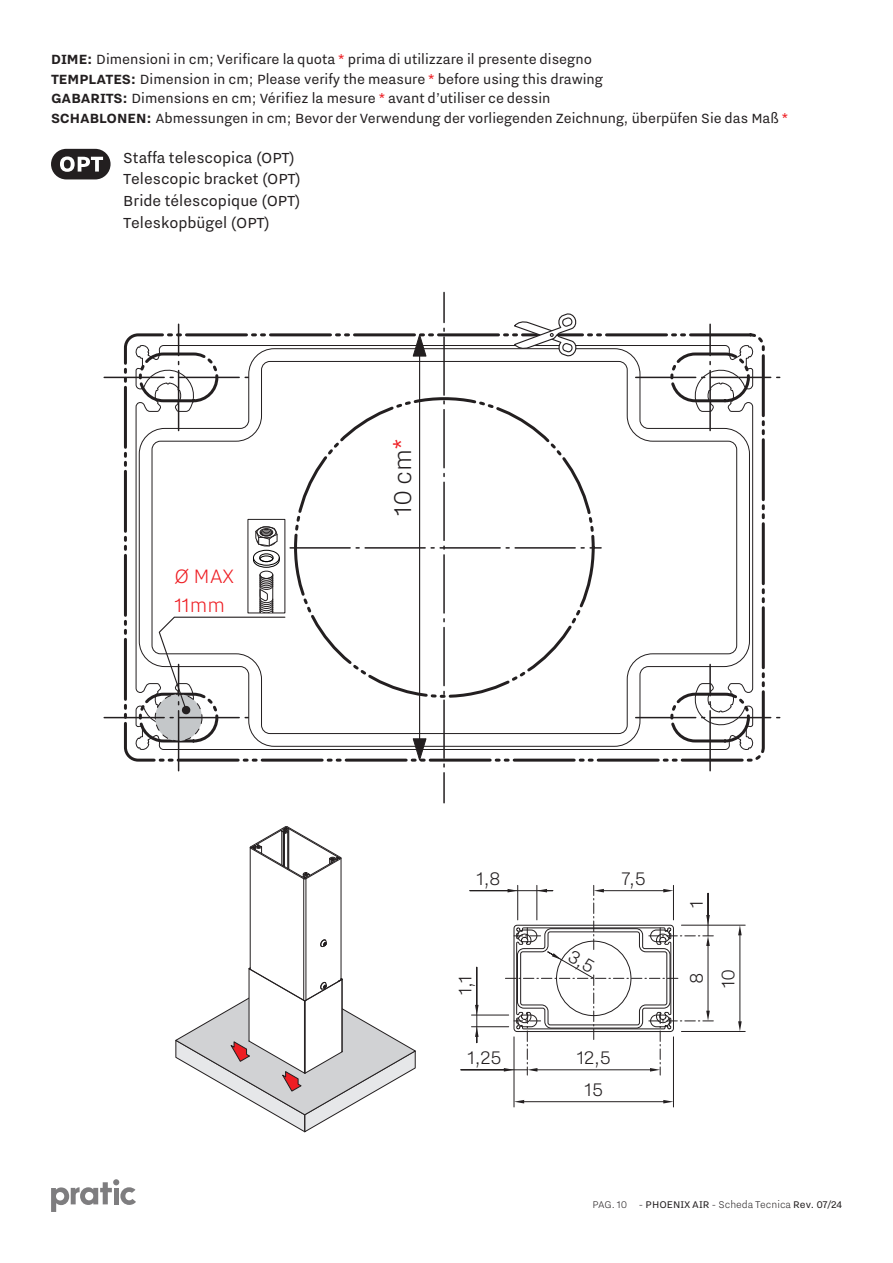
<style>
.page{position:relative;width:893px;height:1263px;background:#fff}
.page>*{position:absolute;margin:0;border:0;box-sizing:border-box;transform-origin:0 0}
.t1{font:300 30px "Nitti Grotesk";color:#231f20}
.t2{font:300 24px/28.8px "Nitti Grotesk";color:#ee1d23}
.t3{font:300 22.5px/32px "Nitti Grotesk";color:#231f20}
.t4{font:18px "Nitti Grotesk";color:#231f20}
.t5{font:16.5px "Nitti Grotesk";color:#231f20}
.t6{font:300 12px "Nitti Grotesk";color:#231f20}
.s1{font-weight:700}
.s2{font-weight:700;color:#ee1d23}
.s3{font-weight:400;color:#ee1d23}
.s4{font-weight:400}
</style>
<div class="page">
<svg style="left:51px;top:1179px;width:85px;height:33px"></svg>
<svg style="left:601px;top:348px;width:149px;height:399px"></svg>
<hr style="left:443px;top:292px;width:2px;height:30px;background:#231f20">
<hr style="left:443px;top:773px;width:2px;height:30px;background:#231f20">
<svg style="left:175px;top:826px;width:241px;height:306px"></svg>
<hr style="left:471px;top:1015px;width:38px;height:1px;background:#231f20">
<hr style="left:471px;top:1026px;width:38px;height:1px;background:#231f20">
<hr style="left:477px;top:967px;width:1px;height:76px;background:#231f20">
<svg style="left:475px;top:1005px;width:4px;height:10px"></svg>
<svg style="left:475px;top:1027px;width:4px;height:10px"></svg>
<hr style="left:470px;top:890px;width:83px;height:1px;background:#231f20">
<hr style="left:681px;top:925px;width:64px;height:1px;background:#231f20">
<hr style="left:681px;top:1031px;width:64px;height:1px;background:#231f20">
<hr style="left:740px;top:933px;width:1px;height:90px;background:#231f20">
<svg style="left:738px;top:925px;width:4px;height:10px"></svg>
<svg style="left:738px;top:1021px;width:4px;height:10px"></svg>
<hr style="left:514px;top:1037px;width:1px;height:70px;background:#231f20">
<hr style="left:673px;top:1037px;width:1px;height:70px;background:#231f20">
<hr style="left:522px;top:1101px;width:143px;height:1px;background:#231f20">
<svg style="left:514px;top:1100px;width:10px;height:3px"></svg>
<svg style="left:663px;top:1100px;width:10px;height:3px"></svg>
<hr style="left:461px;top:1069px;width:66px;height:1px;background:#231f20">
<svg style="left:636px;top:324px;width:145px;height:107px"></svg>
<svg style="left:636px;top:664px;width:145px;height:107px"></svg>
<svg style="left:104px;top:313px;width:497px;height:458px"></svg>
<hr style="left:419px;top:345px;width:1px;height:404px;background:#231f20">
<svg style="left:51px;top:149px;width:60px;height:30px"></svg>
<svg style="left:504px;top:885px;width:209px;height:190px"></svg>
<p class="t5" style="left:51px;top:50px;width:542px"><span class="s1">DIME:</span> Dimensioni in cm; Verificare la quota <span class="s2">*</span> prima di utilizzare il presente disegno</p>
<p class="t5" style="left:51px;top:69px;width:554px"><span class="s1">TEMPLATES:</span> Dimension in cm; Please verify the measure <span class="s2">*</span> before using this drawing</p>
<p class="t5" style="left:51px;top:89px;width:501px"><span class="s1">GABARITS:</span> Dimensions en cm; Vérifiez la mesure <span class="s2">*</span> avant d’utiliser ce dessin</p>
<p class="t5" style="left:51px;top:109px;width:738px"><span class="s1">SCHABLONEN:</span> Abmessungen in cm; Bevor der Verwendung der vorliegenden Zeichnung, überpüfen Sie das Maß <span class="s2">*</span></p>
<p class="t4" style="left:123px;top:147px;width:173px">Staffa telescopica (OPT)</p>
<p class="t4" style="left:123px;top:169px;width:179px">Telescopic bracket (OPT)</p>
<p class="t4" style="left:123px;top:190px;width:179px">Bride télescopique (OPT)</p>
<p class="t4" style="left:123px;top:212px;width:148px">Teleskopbügel (OPT)</p>
<p class="t2" style="left:174px;top:561px;width:61px">Ø MAX<br>11mm</p>
<p class="t1" style="left:385px;top:516px;width:78px;rotate:-90deg">10 cm<span class="s3">*</span></p>
<p class="t3" style="left:476px;top:862px;width:26px">1,8</p>
<p class="t3" style="left:622px;top:862px;width:25px">7,5</p>
<p class="t3" style="left:448px;top:995px;width:21px;rotate:-90deg">1,1</p>
<p class="t3" style="left:467px;top:1041px;width:35px">1,25</p>
<p class="t3" style="left:577px;top:1041px;width:35px">12,5</p>
<p class="t3" style="left:585px;top:1073px;width:20px">15</p>
<p class="t3" style="left:679px;top:908px;width:9px;rotate:-90deg">1</p>
<p class="t3" style="left:679px;top:988px;width:21px;rotate:-90deg">8<br>10</p>
<p class="t6" style="left:592px;top:1198px;width:251px">PAG. 10 - <span class="s4">PHOENIX AIR</span> - Scheda Tecnica <span class="s4">Rev. 07/24</span></p>
</div>
